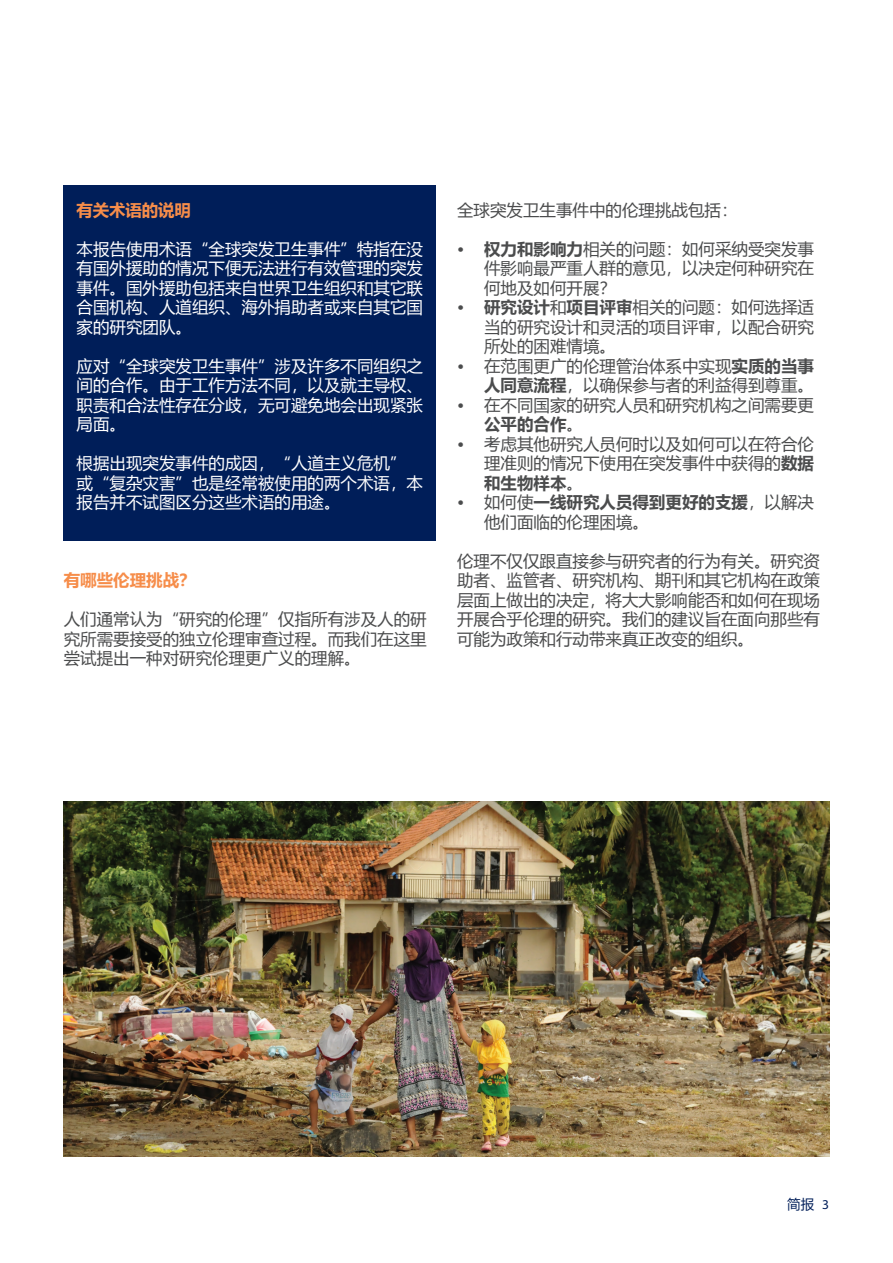
<style>
.page{position:relative;width:893px;height:1263px;background:#fff}
.page>*{position:absolute;margin:0;border:0;box-sizing:border-box;transform-origin:0 0}
.t1{font:16.5px/19.5px "Microsoft Ya Hei";color:#4b4c4d;text-align:justify}
.t2{font:16.5px/19.5px "Microsoft Ya Hei";color:#fff;text-align:justify}
.t3{font:700 16.5px "Microsoft Ya Hei";letter-spacing:-.005em;color:#f68d4a}
.t4{font:13.5px "Microsoft Ya Hei";color:#001e59}
.s1{font-weight:700}
.s2{font-family:"Myriad Pro"}
</style>
<div class="page">
<div style="left:64px;top:185px;width:372px;height:355px;background:#001e59"></div>
<img style="left:64px;top:801px;width:765px;height:356px">
<p class="t3" style="left:77px;top:198px;width:116px">有关术语的说明</p>
<p class="t2" style="left:77px;top:238px;width:348px">本报告使用术语“全球突发卫生事件”特指在没有国外援助的情况下便无法进行有效管理的突发事件。国外援助包括来自世界卫生组织和其它联合国机构、人道组织、海外捐助者或来自其它国家的研究团队。</p>
<p class="t2" style="left:77px;top:355px;width:348px">应对“全球突发卫生事件”涉及许多不同组织之间的合作。由于工作方法不同，以及就主导权、职责和合法性存在分歧，无可避免地会出现紧张局面。</p>
<p class="t2" style="left:77px;top:453px;width:348px;text-align:left">根据出现突发事件的成因，“人道主义危机”或“复杂灾害”也是经常被使用的两个术语，本报告并不试图区分这些术语的用途。</p>
<p class="t3" style="left:64px;top:569px;width:134px">有哪些伦理挑战？</p>
<p class="t1" style="left:64px;top:609px;width:365px">人们通常认为“研究的伦理”仅指所有涉及人的研究所需要接受的独立伦理审查过程。而我们在这里尝试提出一种对研究伦理更广义的理解。</p>
<p class="t1" style="left:457px;top:199px;width:282px">全球突发卫生事件中的伦理挑战包括：</p>
<p class="t1" style="left:484px;top:238px;width:331px;text-indent:-27px"><span class="s1">• 权力和影响力</span>相关的问题：如何采纳受突发事件影响最严重人群的意见，以决定何种研究在何地及如何开展？</p>
<p class="t1" style="left:484px;top:297px;width:331px;text-indent:-27px"><span class="s1">• 研究设计</span>和<span class="s1">项目评审</span>相关的问题：如何选择适当的研究设计和灵活的项目评审，以配合研究所处的困难情境。</p>
<p class="t1" style="left:457px;top:355px;width:358px;text-align:right">• 在范围更广的伦理管治体系中实现<span class="s1">实质的当事人同意流程</span>，以确保参与者的利益得到尊重。</p>
<p class="t1" style="left:484px;top:394px;width:331px;text-indent:-27px">• 在不同国家的研究人员和研究机构之间需要更<span class="s1">公平的合作</span>。</p>
<p class="t1" style="left:484px;top:433px;width:332px;text-indent:-27px">• 考虑其他研究人员何时以及如何可以在符合伦理准则的情况下使用在突发事件中获得的<span class="s1">数据和生物样本</span>。</p>
<p class="t1" style="left:484px;top:492px;width:331px;text-indent:-27px">• 如何使<span class="s1">一线研究人员得到更好的支援</span>，以解决他们面临的伦理困境。</p>
<p class="t1" style="left:457px;top:550px;width:364px">伦理不仅仅跟直接参与研究者的行为有关。研究资助者、监管者、研究机构、期刊和其它机构在政策层面上做出的决定，将大大影响能否和如何在现场开展合乎伦理的研究。我们的建议旨在面向那些有可能为政策和行动带来真正改变的组织。</p>
<p class="t4" style="left:787px;top:1195px;width:43px">简报 <span class="s2">3</span></p>
</div>
